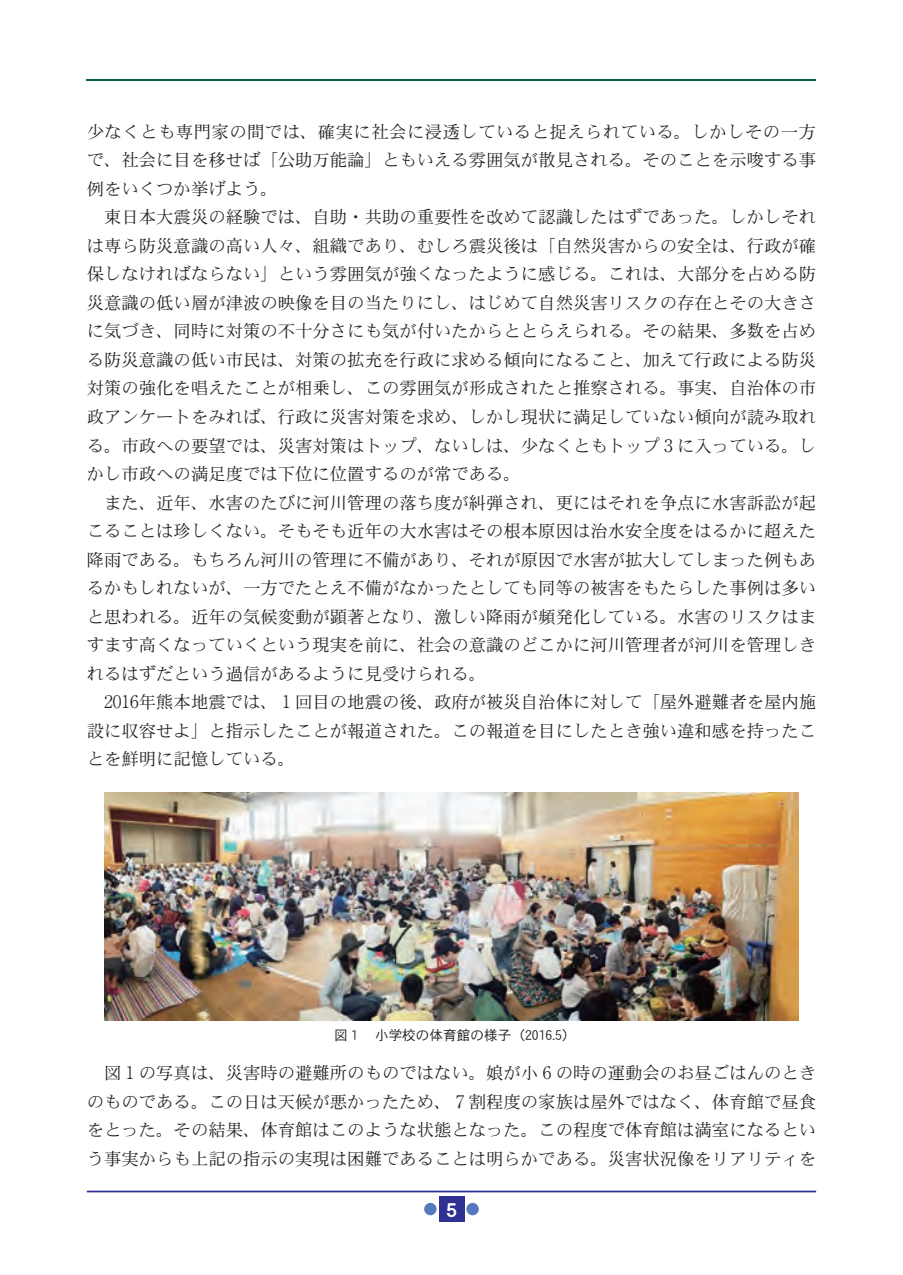
<style>
.page{position:relative;width:903px;height:1275px;background:#fff}
.page>*{position:absolute;margin:0;border:0;box-sizing:border-box;transform-origin:0 0}
.t1{font:21px "DFHS Gothic Std W7";color:#fff}
.t2{font:17.32px/28.5px "DFHS Mincho Std W3";color:#231f20;text-align:justify}
.t3{font:13.65px "DFHS Gothic Std W3";color:#231f20}
.s1{font-family:"Ryumin Pr 6";font-weight:300}
</style>
<div class="page">
<hr style="left:87px;top:79px;width:729px;height:2px;background:#026442">
<img style="left:104px;top:792px;width:695px;height:229px">
<hr style="left:87px;top:1191px;width:729px;height:1px;background:#2e3092">
<div style="left:439px;top:1196px;width:25px;height:25px;background:#2e3092"></div>
<div style="left:466px;top:1203px;width:13px;height:12px;background:#5679bd;border-radius:50%"></div>
<div style="left:424px;top:1203px;width:13px;height:12px;background:#5679bd;border-radius:50%"></div>
<p class="t2" style="left:87px;top:117px;width:731px;text-align:left">少なくとも専門家の間では、確実に社会に浸透していると捉えられている。しかしその一方で、社会に目を移せば「公助万能論」ともいえる雰囲気が散見される。そのことを示唆する事例をいくつか挙げよう。<br>　東日本大震災の経験では、自助・共助の重要性を改めて認識したはずであった。しかしそれは専ら防災意識の高い人々、組織であり、むしろ震災後は「自然災害からの安全は、行政が確保しなければならない」という雰囲気が強くなったように感じる。これは、大部分を占める防災意識の低い層が津波の映像を目の当たりにし、はじめて自然災害リスクの存在とその大きさに気づき、同時に対策の不十分さにも気が付いたからととらえられる。その結果、多数を占める防災意識の低い市民は、対策の拡充を行政に求める傾向になること、加えて行政による防災対策の強化を唱えたことが相乗し、この雰囲気が形成されたと推察される。事実、自治体の市政アンケートをみれば、行政に災害対策を求め、しかし現状に満足していない傾向が読み取れる。市政への要望では、災害対策はトップ、ないしは、少なくともトップ <span class="s1">3</span> に入っている。しかし市政への満足度では下位に位置するのが常である。<br>　また、近年、水害のたびに河川管理の落ち度が糾弾され、更にはそれを争点に水害訴訟が起こることは珍しくない。そもそも近年の大水害はその根本原因は治水安全度をはるかに超えた降雨である。もちろん河川の管理に不備があり、それが原因で水害が拡大してしまった例もあるかもしれないが、一方でたとえ不備がなかったとしても同等の被害をもたらした事例は多いと思われる。近年の気候変動が顕著となり、激しい降雨が頻発化している。水害のリスクはますます高くなっていくという現実を前に、社会の意識のどこかに河川管理者が河川を管理しきれるはずだという過信があるように見受けられる。</p>
<p class="t2" style="left:87px;top:687px;width:731px;text-indent:17px"><span class="s1">2016</span>年熊本地震では、 <span class="s1">1</span> 回目の地震の後、政府が被災自治体に対して「屋外避難者を屋内施設に収容せよ」と指示したことが報道された。この報道を目にしたとき強い違和感を持ったことを鮮明に記憶している。</p>
<p class="t3" style="left:334px;top:1028px;width:25px">図1</p>
<p class="t3" style="left:375px;top:1028px;width:202px">小学校の体育館の様子（2016.5）</p>
<p class="t2" style="left:87px;top:1058px;width:731px">　図 <span class="s1">1</span> の写真は、災害時の避難所のものではない。娘が小 <span class="s1">6</span> の時の運動会のお昼ごはんのときのものである。この日は天候が悪かったため、 <span class="s1">7</span> 割程度の家族は屋外ではなく、体育館で昼食をとった。その結果、体育館はこのような状態となった。この程度で体育館は満室になるという事実からも上記の指示の実現は困難であることは明らかである。災害状況像をリアリティを</p>
<p class="t1" style="left:446px;top:1198px;width:12px">5</p>
</div>
